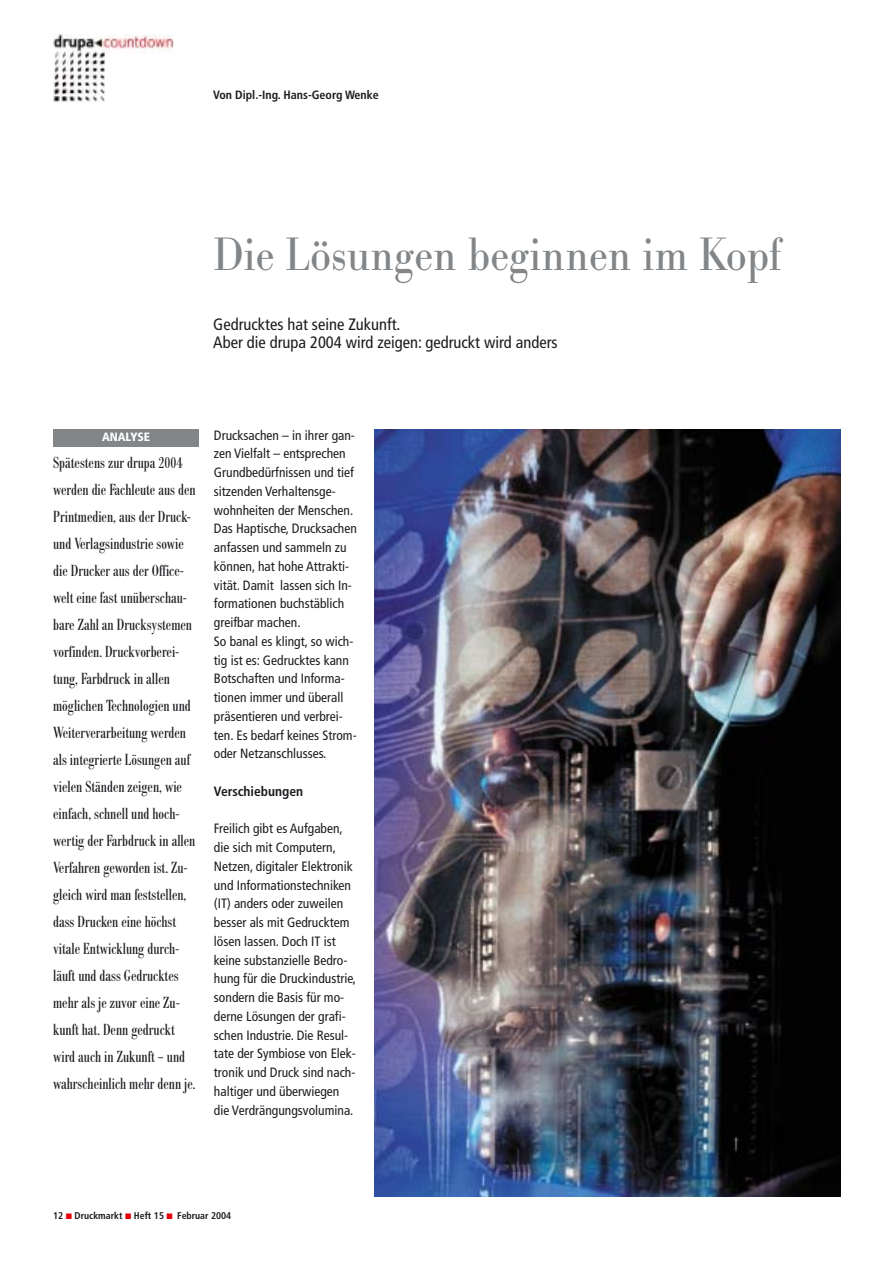
<style>
.page{position:relative;width:893px;height:1263px;background:#fff}
.page>*{position:absolute;margin:0;border:0;box-sizing:border-box;transform-origin:0 0}
.t1{font:48px "Bodoni Nr 1 SB";letter-spacing:-.01em;color:#828689;scale:.9 1}
.t2{font:16.5px/27px "Bodoni Nr 1 SB Con";color:#1b1c20}
.t3{font:condensed 16.5px/18px "Frutiger";color:#1b1c20}
.t4{font:condensed 13.5px/18.8px "Frutiger";color:#1b1c20}
.t5{font:700 condensed 13.5px "Frutiger";color:#1b1c20}
.t6{font:700 condensed 12px "Frutiger";color:#1b1c20}
.t7{font:900 condensed 12px "Frutiger";color:#fff}
.t8{font:700 condensed 9.75px "Frutiger";color:#1b1c20}
</style>
<div class="page">
<img style="left:53px;top:35px;width:120px;height:19px">
<img style="left:53px;top:51px;width:51px;height:51px">
<img style="left:374px;top:429px;width:466px;height:768px">
<div style="left:53px;top:429px;width:146px;height:17px;background:#828689"></div>
<p class="t6" style="left:213px;top:90px;width:167px">Von Dipl.-Ing. Hans-Georg Wenke</p>
<h1 class="t1" style="left:213px;top:235px;width:633px">Die Lösungen beginnen im Kopf</h1>
<p class="t3" style="left:213px;top:316px;width:346px">Gedrucktes hat seine Zukunft.<br>Aber die drupa 2004 wird zeigen: gedruckt wird anders</p>
<p class="t7" style="left:102px;top:432px;width:49px">ANALYSE</p>
<p class="t2" style="left:53px;top:451px;width:144px">Spätestens zur drupa 2004 werden die Fachleute aus den<br>Printmedien, aus der Druck&shy;und Verlagsindustrie sowie die Drucker aus der Office&shy;welt eine fast unüberschau&shy;bare Zahl an Drucksystemen vorfinden. Druckvorberei&shy;tung, Farbdruck in allen möglichen Technologien und<br>Weiterverarbeitung werden als integrierte Lösungen auf vielen Ständen zeigen, wie einfach, schnell und hoch&shy;wertig der Farbdruck in allen<br>Verfahren geworden ist. Zu&shy;gleich wird man feststellen, dass Drucken eine höchst vitale Entwicklung durch&shy;läuft und dass Gedrucktes mehr als je zuvor eine Zu&shy;kunft hat. Denn gedruckt wird auch in Zukunft – und wahrscheinlich mehr denn je.</p>
<p class="t4" style="left:214px;top:427px;width:144px">Drucksachen – in ihrer gan&shy;zen Vielfalt – entsprechen<br>Grundbedürfnissen und tief sitzenden Verhaltensge&shy;wohnheiten der Menschen.<br>Das Haptische, Drucksachen anfassen und sammeln zu können, hat hohe Attrakti&shy;vität. Damit lassen sich In&shy;formationen buchstäblich greifbar machen.<br>So banal es klingt, so wich&shy;tig ist es: Gedrucktes kann<br>Botschaften und Informa&shy;tionen immer und überall präsentieren und verbrei&shy;ten. Es bedarf keines Strom&shy;oder Netzanschlusses.</p>
<p class="t5" style="left:214px;top:786px;width:91px">Verschiebungen</p>
<p class="t4" style="left:214px;top:820px;width:144px">Freilich gibt es Aufgaben, die sich mit Computern,<br>Netzen, digitaler Elektronik und Informationstechniken (IT) anders oder zuweilen besser als mit Gedrucktem lösen lassen. Doch IT ist keine substanzielle Bedro&shy;hung für die Druckindustrie, sondern die Basis für mo&shy;derne Lösungen der grafi&shy;schen Industrie. Die Resul&shy;tate der Symbiose von Elek&shy;tronik und Druck sind nach&shy;haltiger und überwiegen die Verdrängungsvolumina.</p>
<p class="t8" style="left:53px;top:1212px;width:112px">12 Druckmarkt Heft 15</p>
<p class="t8" style="left:177px;top:1212px;width:56px">Februar 2004</p>
</div>
